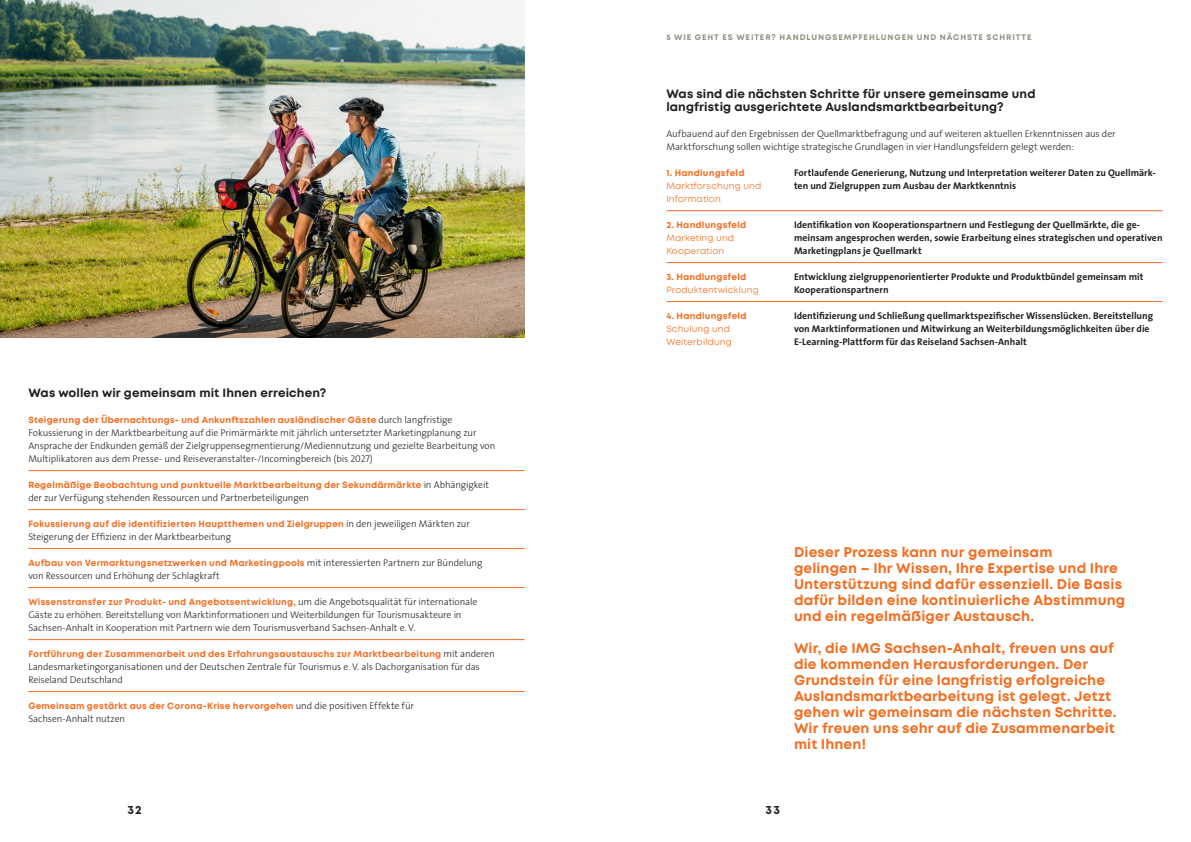
<style>
.page{position:relative;width:1191px;height:842px;background:#fff}
.page>*{position:absolute;margin:0;border:0;box-sizing:border-box;transform-origin:0 0}
.t1{font:700 14px/16px "Mont";letter-spacing:.01em;color:#f36e21}
.t2{font:700 12px/13px "Mont";letter-spacing:.01em;color:#231f20}
.t3{font:300 9.8px/13px "The Sans";letter-spacing:-.01em;color:#231f20}
.t4{font:700 9.8px/13px "The Sans";color:#231f20}
.t5{font:700 9px "Mont";letter-spacing:.02em;color:#f36e21}
.t6{font:9px/13px "Mont";letter-spacing:.015em;color:#f36e21}
.t7{font:700 8px "Mont";letter-spacing:.115em;color:#919082}
.s1{font-family:"The Sans";font-weight:300;font-size:9.8px;color:#231f20}
.s2{font-family:"The Sans Light Caps";font-weight:400}
</style>
<div class="page">
<img style="left:0;top:0;width:524px;height:337px">
<hr style="left:666px;top:211px;width:496px;height:1px;background:#f36e21">
<hr style="left:666px;top:301px;width:496px;height:1px;background:#f36e21">
<hr style="left:28px;top:470px;width:496px;height:1px;background:#f36e21">
<hr style="left:28px;top:509px;width:496px;height:1px;background:#f36e21">
<hr style="left:28px;top:548px;width:496px;height:1px;background:#f36e21">
<hr style="left:28px;top:587px;width:496px;height:1px;background:#f36e21">
<hr style="left:28px;top:639px;width:496px;height:1px;background:#f36e21">
<hr style="left:28px;top:691px;width:496px;height:1px;background:#f36e21">
<hr style="left:666px;top:262px;width:496px;height:1px;background:#f36e21">
<p class="t7" style="left:666px;top:32px;width:367px">5 WIE GEHT ES WEITER? HANDLUNGSEMPFEHLUNGEN UND NÄCHSTE SCHRITTE</p>
<p class="t2" style="left:666px;top:87px;width:371px">Was sind die nächsten Schritte für unsere gemeinsame und langfristig ausgerichtete Auslandsmarktbearbeitung?</p>
<p class="t3" style="left:666px;top:127px;width:451px">Aufbauend auf den Ergebnissen der Quellmarktbefragung und auf weiteren aktuellen Erkenntnissen aus der<br>Marktforschung sollen wichtige strategische Grundlagen in vier Handlungsfeldern gelegt werden:</p>
<p class="t4" style="left:794px;top:166px;width:363px">Fortlaufende Generierung, Nutzung und Interpretation weiterer Daten zu Quellmärk&shy;ten und Zielgruppen zum Ausbau der Marktkenntnis</p>
<p class="t5" style="left:666px;top:167px;width:80px">1. Handlungsfeld</p>
<p class="t6" style="left:666px;top:179px;width:97px">Marktforschung und<br>Information</p>
<p class="t2" style="left:28px;top:386px;width:299px">Was wollen wir gemeinsam mit Ihnen erreichen?</p>
<p class="t5" style="left:28px;top:414px;width:425px">Steigerung der Übernachtungs- und Ankunftszahlen ausländischer Gäste <span class="s1">durch langfristige</span></p>
<p class="t3" style="left:28px;top:426px;width:468px">Fokussierung in der Marktbearbeitung auf die Primärmärkte mit jährlich untersetzter Marketingplanung zur<br>Ansprache der Endkunden gemäß der Zielgruppensegmentierung/Mediennutzung und gezielte Bearbeitung von<br>Multiplikatoren aus dem Presse- und Reiseveranstalter-/Incomingbereich (bis <span class="s2">2027</span>)</p>
<p class="t5" style="left:28px;top:479px;width:462px">Regelmäßige Beobachtung und punktuelle Marktbearbeitung der Sekundärmärkte <span class="s1">in Abhängigkeit</span></p>
<p class="t3" style="left:28px;top:491px;width:282px">der zur Verfügung stehenden Ressourcen und Partnerbeteiligungen</p>
<p class="t5" style="left:28px;top:518px;width:443px">Fokussierung auf die identifizierten Hauptthemen und Zielgruppen <span class="s1">in den jeweiligen Märkten zur</span></p>
<p class="t3" style="left:28px;top:530px;width:204px">Steigerung der Effizienz in der Marktbearbeitung</p>
<p class="t5" style="left:28px;top:557px;width:456px">Aufbau von Vermarktungsnetzwerken und Marketingpools <span class="s1">mit interessierten Partnern zur Bündelung</span></p>
<p class="t3" style="left:28px;top:569px;width:193px">von Ressourcen und Erhöhung der Schlagkraft</p>
<p class="t5" style="left:28px;top:596px;width:451px">Wissenstransfer zur Produkt- und Angebotsentwicklung, <span class="s1">um die Angebotsqualität für internationale</span></p>
<p class="t3" style="left:28px;top:608px;width:435px">Gäste zu erhöhen. Bereitstellung von Marktinformationen und Weiterbildungen für Tourismusakteure in<br>Sachsen-Anhalt in Kooperation mit Partnern wie dem Tourismusverband Sachsen-Anhalt e. V.</p>
<p class="t5" style="left:28px;top:648px;width:468px">Fortführung der Zusammenarbeit und des Erfahrungsaustauschs zur Marktbearbeitung <span class="s1">mit anderen</span></p>
<p class="t3" style="left:28px;top:660px;width:453px">Landesmarketingorganisationen und der Deutschen Zentrale für Tourismus e. V. als Dachorganisation für das<br>Reiseland Deutschland</p>
<p class="t5" style="left:28px;top:700px;width:387px">Gemeinsam gestärkt aus der Corona-Krise hervorgehen <span class="s1">und die positiven Effekte für</span></p>
<p class="t3" style="left:28px;top:712px;width:98px">Sachsen-Anhalt nutzen</p>
<p class="t5" style="left:666px;top:219px;width:81px">2. Handlungsfeld</p>
<p class="t6" style="left:666px;top:231px;width:69px">Marketing und<br>Kooperation</p>
<p class="t4" style="left:794px;top:218px;width:370px">Identifikation von Kooperationspartnern und Festlegung der Quellmärkte, die ge&shy;meinsam angesprochen werden, sowie Erarbeitung eines strategischen und operativen<br>Marketingplans je Quellmarkt</p>
<p class="t5" style="left:666px;top:271px;width:81px">3. Handlungsfeld</p>
<p class="t6" style="left:666px;top:283px;width:94px">Produktentwicklung</p>
<p class="t4" style="left:794px;top:270px;width:351px">Entwicklung zielgruppenorientierter Produkte und Produktbündel gemeinsam mit<br>Kooperationspartnern</p>
<p class="t5" style="left:666px;top:310px;width:82px">4. Handlungsfeld</p>
<p class="t6" style="left:666px;top:322px;width:67px">Schulung und<br>Weiterbildung</p>
<p class="t4" style="left:794px;top:309px;width:361px">Identifizierung und Schließung quellmarktspezifischer Wissenslücken. Bereitstellung von Marktinformationen und Mitwirkung an Weiterbildungsmöglichkeiten über die<br>E-Learning-Plattform für das Reiseland Sachsen-Anhalt</p>
<h1 class="t1" style="left:794px;top:544px;width:333px">Dieser Prozess kann nur gemeinsam<br>gelingen – Ihr Wissen, Ihre Expertise und Ihre Unterstützung sind dafür essenziell. Die Basis dafür bilden eine kontinuierliche Abstimmung und ein regelmäßiger Austausch.</h1>
<p class="t1" style="left:794px;top:640px;width:324px">Wir, die IMG Sachsen-Anhalt, freuen uns auf die kommenden Herausforderungen. Der Grundstein für eine langfristig erfolgreiche Auslandsmarktbearbeitung ist gelegt. Jetzt gehen wir gemeinsam die nächsten Schritte.<br>Wir freuen uns sehr auf die Zusammenarbeit mit Ihnen!</p>
<p class="t2" style="left:128px;top:803px;width:16px">32</p>
<p class="t2" style="left:765px;top:803px;width:16px">33</p>
</div>
